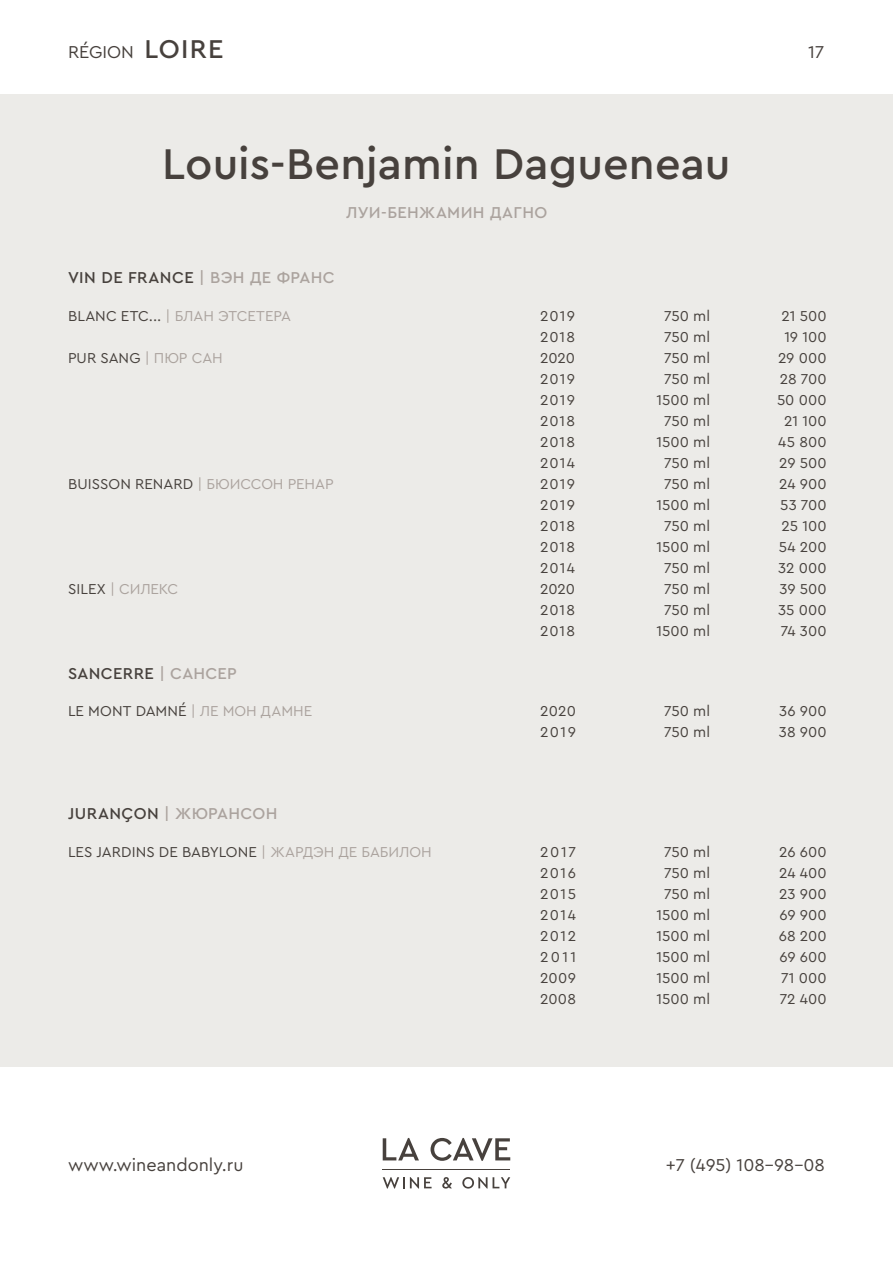
<style>
.page{position:relative;width:893px;height:1263px;background:#fff}
.page>*{position:absolute;margin:0;border:0;box-sizing:border-box;transform-origin:0 0}
.t1{font:500 45px "Cera Pro";color:#47413d}
.t2{font:18px "Cera Pro";color:#47413d}
.t3{font:500 16.5px "Cera Pro";letter-spacing:.02em;color:#47413d}
.t4{font:500 16.5px "Cera Pro";letter-spacing:.02em;color:#aba39e}
.t5{font:15px/21px "Cera Pro";letter-spacing:.005em;color:#47413d;text-align:justify}
.t6{font:15px "Cera Pro";letter-spacing:-.005em;color:#aba39e}
.t7{font:15px/21px "Cera Pro";letter-spacing:.06em;color:#47413d}
.s1{font-weight:500;font-size:27px}
.s2{color:#aba39e}
.s3{color:#47413d}
</style>
<div class="page">
<div style="left:0;top:94px;width:893px;height:973px;background:#ecebe8"></div>
<svg style="left:383px;top:1138px;width:36px;height:22px"></svg>
<svg style="left:431px;top:1138px;width:79px;height:23px"></svg>
<svg style="left:383px;top:1177px;width:49px;height:11px"></svg>
<svg style="left:442px;top:1177px;width:10px;height:11px"></svg>
<svg style="left:462px;top:1177px;width:48px;height:11px"></svg>
<hr style="left:383px;top:1169px;width:127px;height:1px;background:#47413d">
<p class="t2" style="left:68px;top:40px;width:157px">RÉGION <span class="s1">LOIRE</span></p>
<p class="t2" style="left:808px;top:40px;width:17px">17</p>
<h1 class="t1" style="left:162px;top:134px;width:570px">Louis-Benjamin Dagueneau</h1>
<p class="t4" style="left:346px;top:201px;width:202px">ЛУИ-БЕНЖАМИН ДАГНО</p>
<p class="t3" style="left:68px;top:267px;width:268px">VIN DE FRANCE <span class="s2">| ВЭН ДЕ ФРАНС</span></p>
<p class="t6" style="left:68px;top:306px;width:224px"><span class="s3">BLANC ETC...</span> | БЛАН ЭТСЕТЕРА</p>
<p class="t5" style="left:68px;top:347px;width:156px">PUR SANG <span class="s2">| ПЮР САН</span></p>
<p class="t5" style="left:68px;top:473px;width:267px">BUISSON RENARD <span class="s2">| БЮИССОН РЕНАР</span></p>
<p class="t6" style="left:68px;top:579px;width:112px"><span class="s3">SILEX</span> | СИЛЕКС</p>
<p class="t5" style="left:540px;top:305px;width:37px">2019<br>2018<br>2020<br>2019<br>2019<br>2018<br>2018<br>2014<br>2019<br>2019<br>2018<br>2018<br>2014<br>2020<br>2018<br>2018</p>
<p class="t5" style="left:657px;top:305px;width:55px;text-align:center">750 ml<br>750 ml<br>750 ml<br>750 ml<br>1500 ml<br>750 ml<br>1500 ml<br>750 ml<br>750 ml<br>1500 ml<br>750 ml<br>1500 ml<br>750 ml<br>750 ml<br>750 ml<br>1500 ml</p>
<p class="t5" style="left:777px;top:305px;width:51px;text-align:center">21 500<br>19 100<br>29 000<br>28 700<br>50 000<br>21 100<br>45 800<br>29 500<br>24 900<br>53 700<br>25 100<br>54 200<br>32 000<br>39 500<br>35 000<br>74 300</p>
<p class="t3" style="left:68px;top:662px;width:170px">SANCERRE <span class="s2">| САНСЕР</span></p>
<p class="t5" style="left:68px;top:700px;width:246px">LE MONT DAMNÉ <span class="s2">| ЛЕ МОН ДАМНЕ</span></p>
<p class="t7" style="left:540px;top:700px;width:38px">2020<br>2019</p>
<p class="t5" style="left:664px;top:700px;width:48px">750 ml<br>750 ml</p>
<p class="t5" style="left:779px;top:700px;width:49px">36 900<br>38 900</p>
<p class="t4" style="left:68px;top:803px;width:211px"><span class="s3">JURANÇON</span> | ЖЮРАНСОН</p>
<p class="t5" style="left:68px;top:841px;width:365px">LES JARDINS DE BABYLONE <span class="s2">| ЖАРДЭН ДЕ БАБИЛОН</span></p>
<p class="t5" style="left:540px;top:841px;width:38px">2017<br>2016<br>2015<br>2014<br>2012<br>2011<br>2009<br>2008</p>
<p class="t5" style="left:657px;top:841px;width:55px;text-align:center">750 ml<br>750 ml<br>750 ml<br>1500 ml<br>1500 ml<br>1500 ml<br>1500 ml<br>1500 ml</p>
<p class="t5" style="left:779px;top:841px;width:49px">26 600<br>24 400<br>23 900<br>69 900<br>68 200<br>69 600<br>71 000<br>72 400</p>
<p class="t2" style="left:68px;top:1152px;width:177px">www.wineandonly.ru</p>
<p class="t2" style="left:666px;top:1152px;width:161px">+7 (495) 108-98-08</p>
</div>
